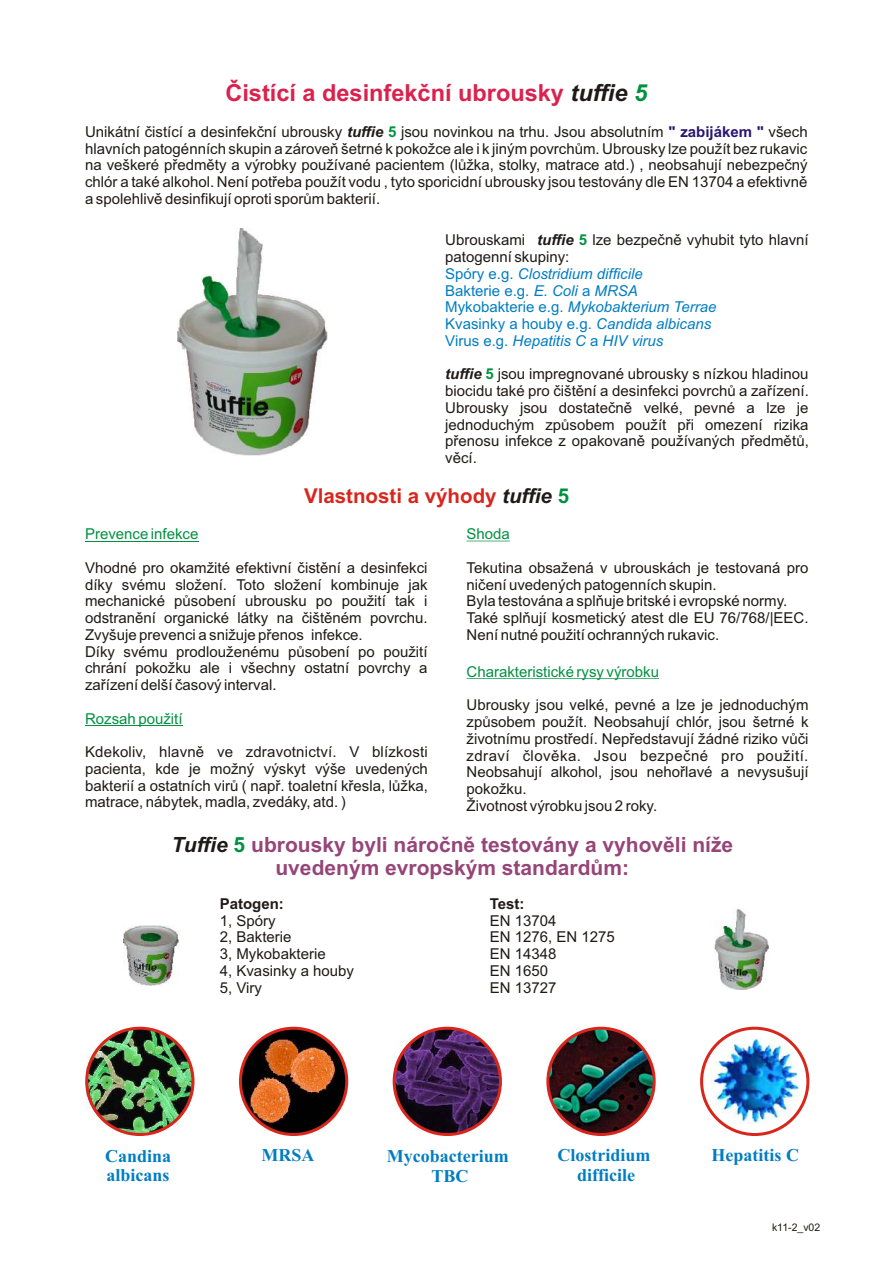
<style>
.page{position:relative;width:894px;height:1263px;background:#fff}
.page>*{position:absolute;margin:0;border:0;box-sizing:border-box;transform-origin:0 0}
.t1{font:700 23.55px "Arial";color:#db214d}
.t2{font:700 21px/23.4px "Arial";color:#964578;text-align:center}
.t3{font:700 20.55px "Arial";color:#d9261c}
.t4{font:700 18px/20px "Times New Roman";color:#007dc2;text-align:center}
.t5{font:15px/16.8px "Arial";color:#1f1a17}
.t6{font:italic 15px/16.8px "Arial";color:#007dc2}
.t7{font:15px "Arial";color:#009140}
.t8{font:700 15px "Arial";color:#1f1a17}
.t9{font:700 15px "Arial";color:#009140}
.t10{font:10.5px "Arial";color:#1f1a17}
.s1{font-style:italic;color:#1f1a17}
.s2{font-style:italic;color:#009140}
.s3{font-weight:700;font-style:italic}
.s4{font-weight:700;color:#291770}
.s5{font-style:normal}
.s6{color:#009140}
</style>
<div class="page">
<hr style="left:467px;top:541px;width:43px;height:1px;background:#009140">
<hr style="left:467px;top:678px;width:192px;height:1px;background:#009140">
<img style="left:87px;top:1028px;width:104px;height:107px">
<div style="left:85px;top:1027px;width:110px;height:109px;border:3px solid #d9261c;border-radius:50%"></div>
<img style="left:240px;top:1028px;width:107px;height:107px">
<img style="left:250px;top:1039px;width:87px;height:84px">
<div style="left:239px;top:1027px;width:109px;height:109px;border:3px solid #d9261c;border-radius:50%"></div>
<img style="left:394px;top:1028px;width:106px;height:107px">
<div style="left:393px;top:1027px;width:109px;height:109px;border:3px solid #d9261c;border-radius:50%"></div>
<img style="left:549px;top:1028px;width:105px;height:107px">
<div style="left:546px;top:1027px;width:110px;height:109px;border:3px solid #d9261c;border-radius:50%"></div>
<img style="left:710px;top:1039px;width:89px;height:85px">
<div style="left:700px;top:1027px;width:109px;height:109px;border:3px solid #d9261c;border-radius:50%"></div>
<img style="left:177px;top:228px;width:150px;height:227px">
<img style="left:715px;top:908px;width:53px;height:82px">
<hr style="left:85px;top:541px;width:113px;height:1px;background:#009140">
<hr style="left:85px;top:725px;width:98px;height:1px;background:#009140">
<img style="left:123px;top:925px;width:57px;height:60px">
<h1 class="t1" style="left:225px;top:84px;width:423px">Èistící a desinfekèní ubrousky <span class="s1">tuffie</span> <span class="s2">5</span></h1>
<p class="t5" style="left:85px;top:125px;width:724px;text-align:justify">Unikátní èistící a desinfekèní ubrousky <span class="s3">tuffie</span> jsou novinkou na trhu. Jsou absolutním <span class="s4">" zabijákem "</span> všech hlavních patogénních skupin a zároveò šetrné k pokožce ale i k jiným povrchùm. Ubrousky lze použít bez rukavic na veškeré pøedmìty a výrobky používané pacientem (lùžka, stolky, matrace atd.) , neobsahují nebezpeèný chlór a také alkohol. Není potøeba použít vodu , tyto sporicidní ubrousky jsou testovány dle EN 13704 a efektivnì a spolehlivì desinfikují oproti sporùm bakterií.</p>
<p class="t9" style="left:388px;top:126px;width:10px">5</p>
<p class="t5" style="left:445px;top:233px;width:365px">Ubrouskami <span class="s3">tuffie</span> lze bezpeènì vyhubit tyto hlavní patogenní skupiny:</p>
<p class="t9" style="left:579px;top:234px;width:10px">5</p>
<p class="t6" style="left:445px;top:266px;width:273px"><span class="s5">Spóry e.g.</span> Clostridium difficile<br><span class="s5">Bakterie e.g.</span> E. Coli <span class="s5">a</span> MRSA <span class="s5">Mykobakterie e.g.</span> Mykobakterium Terrae <span class="s5">Kvasinky a houby e.g.</span> Candida albicans <span class="s5">Virus e.g.</span> Hepatitis C <span class="s5">a</span> HIV virus</p>
<p class="t5" style="left:445px;top:367px;width:365px;text-align:justify"><span class="s3">tuffie</span> jsou impregnované ubrousky s nízkou hladinou biocidu také pro èištìní a desinfekci povrchù a zaøízení.<br>Ubrousky jsou dostateènì velké, pevné a lze je jednoduchým zpùsobem použít pøi omezení rizika pøenosu infekce z opakovanì používaných pøedmìtù, vìcí.</p>
<p class="t9" style="left:486px;top:368px;width:10px">5</p>
<p class="t7" style="left:85px;top:528px;width:115px">Prevence infekce</p>
<h3 class="t3" style="left:304px;top:488px;width:267px">Vlastnosti a výhody <span class="s1">tuffie</span> <span class="s6">5</span></h3>
<p class="t7" style="left:467px;top:528px;width:45px">Shoda</p>
<p class="t5" style="left:85px;top:561px;width:344px">Vhodné pro okamžité efektivní èistìní a desinfekci díky svému složení. Toto složení kombinuje jak mechanické pùsobení ubrousku po použití tak i odstranìní organické látky na èištìném povrchu.<br>Zvyšuje prevenci a snižuje pøenos infekce.<br>Díky svému prodlouženému pùsobení po použití chrání pokožku ale i všechny ostatní povrchy a zaøízení delší èasový interval.</p>
<p class="t5" style="left:467px;top:561px;width:344px">Tekutina obsažená v ubrouskách je testovaná pro nièení uvedených patogenních skupin.<br>Byla testována a splòuje britské i evropské normy.<br>Také splòují kosmetický atest dle EU 76/768/|EEC.<br>Není nutné použití ochranných rukavic.</p>
<p class="t7" style="left:467px;top:666px;width:194px">Charakteristické rysy výrobku</p>
<p class="t5" style="left:467px;top:698px;width:344px">Ubrousky jsou velké, pevné a lze je jednoduchým zpùsobem použít. Neobsahují chlór, jsou šetrné k životnímu prostøedí. Nepøedstavují žádné riziko vùèi zdraví èlovìka. Jsou bezpeèné pro použití.<br>Neobsahují alkohol, jsou nehoølavé a nevysušují pokožku.<br>Životnost výrobku jsou 2 roky.</p>
<p class="t7" style="left:85px;top:713px;width:99px">Rozsah použití</p>
<p class="t5" style="left:85px;top:745px;width:344px;text-align:justify">Kdekoliv, hlavnì ve zdravotnictví. V blízkosti pacienta, kde je možný výskyt výše uvedených bakterií a ostatních virù ( napø. toaletní køesla, lùžka, matrace, nábytek, madla, zvedáky, atd. )</p>
<h2 class="t2" style="left:171px;top:835px;width:563px"><span class="s1">Tuffie</span> <span class="s6">5</span> ubrousky byli nároènì testovány a vyhovìli níže uvedeným evropským standardùm:</h2>
<p class="t8" style="left:220px;top:898px;width:66px">Patogen:</p>
<p class="t8" style="left:490px;top:898px;width:36px">Test:</p>
<p class="t5" style="left:220px;top:913px;width:57px">1, Spóry</p>
<p class="t5" style="left:490px;top:913px;width:68px">EN 13704</p>
<p class="t5" style="left:220px;top:930px;width:73px">2, Bakterie</p>
<p class="t5" style="left:490px;top:930px;width:127px">EN 1276, EN 1275</p>
<p class="t5" style="left:220px;top:947px;width:107px">3, Mykobakterie</p>
<p class="t5" style="left:490px;top:947px;width:68px">EN 14348</p>
<p class="t5" style="left:220px;top:964px;width:136px">4, Kvasinky a houby</p>
<p class="t5" style="left:490px;top:964px;width:60px">EN 1650</p>
<p class="t5" style="left:220px;top:980px;width:44px">5, Viry</p>
<p class="t5" style="left:490px;top:980px;width:68px">EN 13727</p>
<p class="t4" style="left:105px;top:1147px;width:68px;text-align:left">Candina albicans</p>
<p class="t4" style="left:261px;top:1147px;width:54px">MRSA</p>
<p class="t4" style="left:387px;top:1148px;width:123px">Mycobacterium<br>TBC</p>
<p class="t4" style="left:557px;top:1147px;width:94px">Clostridium difficile</p>
<p class="t4" style="left:712px;top:1147px;width:89px">Hepatitis C</p>
<p class="t10" style="left:772px;top:1223px;width:50px">k11-2_v02</p>
</div>
